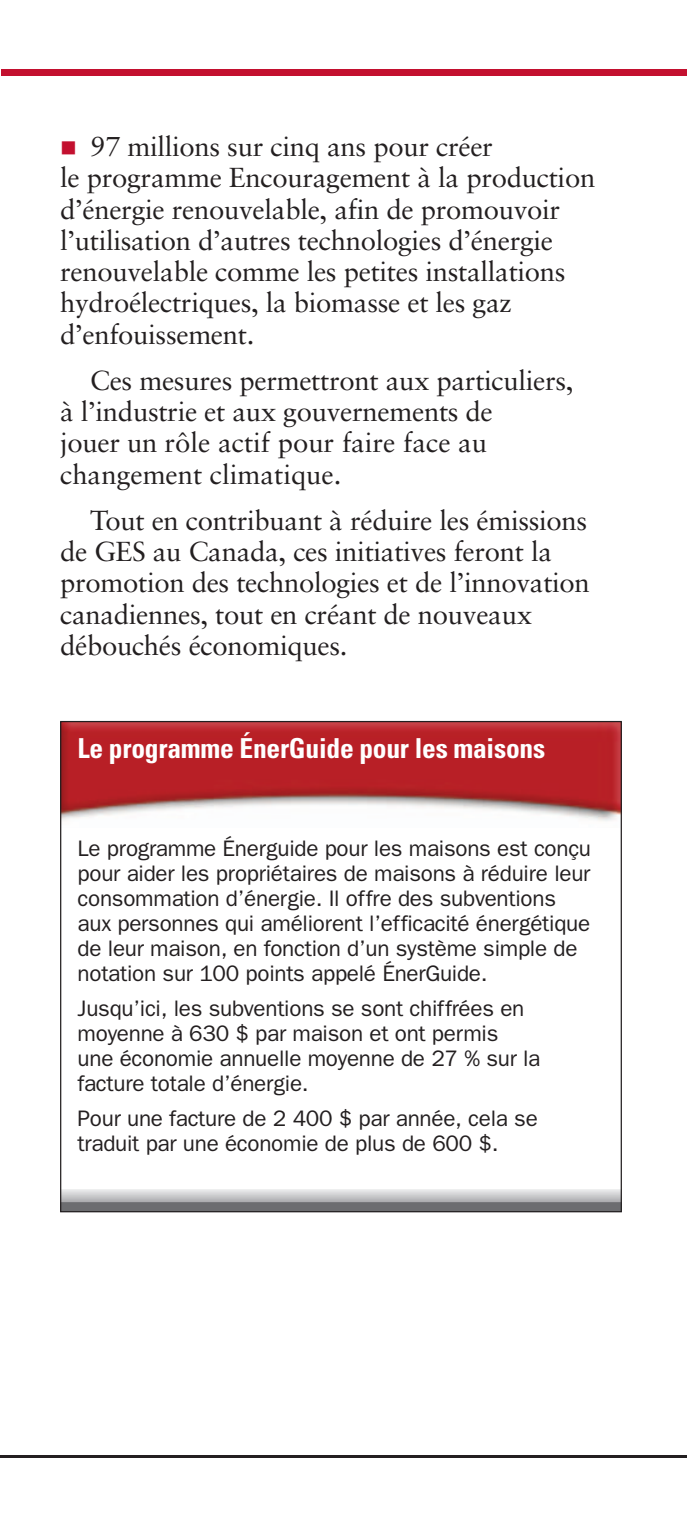
<style>
.page{position:relative;width:687px;height:1530px;background:#fff}
.page>*{position:absolute;margin:0;border:0;box-sizing:border-box;transform-origin:0 0}
.t1{font:27.5px/31.2px "Sabon";letter-spacing:-.01em;color:#231f20}
.t2{font:700 condensed 27.5px "Univers";letter-spacing:-.01em;color:#fff}
.t3{font:22.5px/25px "Franklin Gothic";letter-spacing:-.01em;color:#231f20}
.s1{color:#c3102f}
</style>
<div class="page">
<hr style="left:0;top:1455px;width:686px;height:3px;background:#231f20">
<div style="left:1px;top:69px;width:367px;height:7px;background:#c3102f"></div>
<div style="left:368px;top:69px;width:318px;height:7px;background:#c3102f"></div>
<img style="left:62px;top:723px;width:557px;height:98px">
<div style="left:60px;top:1203px;width:561px;height:9px;background:#6c6d70"></div>
<hr style="left:60px;top:1202px;width:561px;height:1px;background:#848689">
<hr style="left:60px;top:1201px;width:561px;height:1px;background:#8c8e91">
<hr style="left:60px;top:1200px;width:561px;height:1px;background:#939598">
<hr style="left:60px;top:1199px;width:561px;height:1px;background:#9b9da0">
<hr style="left:60px;top:1198px;width:561px;height:1px;background:#a4a5a9">
<hr style="left:60px;top:1197px;width:561px;height:1px;background:#acadb1">
<hr style="left:60px;top:1196px;width:561px;height:1px;background:#b4b5b8">
<hr style="left:60px;top:1195px;width:561px;height:1px;background:#bcbdc0">
<hr style="left:60px;top:1194px;width:561px;height:1px;background:#c4c5c7">
<hr style="left:60px;top:1193px;width:561px;height:1px;background:#cccdcf">
<hr style="left:60px;top:1192px;width:561px;height:1px;background:#d4d5d7">
<hr style="left:60px;top:1191px;width:561px;height:1px;background:#dcdddf">
<hr style="left:60px;top:1190px;width:561px;height:1px;background:#e8e9ea">
<p class="t1" style="left:60px;top:133px;width:536px"><span class="s1">■</span> 97 millions sur cinq ans pour créer<br>le programme Encouragement à la production d’énergie renouvelable, afin de promouvoir l’utilisation d’autres technologies d’énergie renouvelable comme les petites installations hydroélectriques, la biomasse et les gaz d’enfouissement.</p>
<p class="t1" style="left:60px;top:367px;width:514px;text-indent:30px">Ces mesures permettront aux particuliers, à l’industrie et aux gouvernements de<br>jouer un rôle actif pour faire face au changement climatique.</p>
<p class="t1" style="left:60px;top:507px;width:531px;text-indent:30px">Tout en contribuant à réduire les émissions de GES au Canada, ces initiatives feront la promotion des technologies et de l’innovation canadiennes, tout en créant de nouveaux débouchés économiques.</p>
<p class="t2" style="left:78px;top:738px;width:469px">Le programme ÉnerGuide pour les maisons</p>
<p class="t3" style="left:78px;top:836px;width:514px">Le programme Énerguide pour les maisons est conçu pour aider les propriétaires de maisons à réduire leur consommation d’énergie. Il offre des subventions aux personnes qui améliorent l’efficacité énergétique de leur maison, en fonction d’un système simple de notation sur 100 points appelé ÉnerGuide.</p>
<p class="t3" style="left:78px;top:996px;width:464px">Jusqu’ici, les subventions se sont chiffrées en moyenne à 630 $ par maison et ont permis<br>une économie annuelle moyenne de 27 % sur la facture totale d’énergie.</p>
<p class="t3" style="left:78px;top:1106px;width:461px">Pour une facture de 2 400 $ par année, cela se traduit par une économie de plus de 600 $.</p>
</div>
